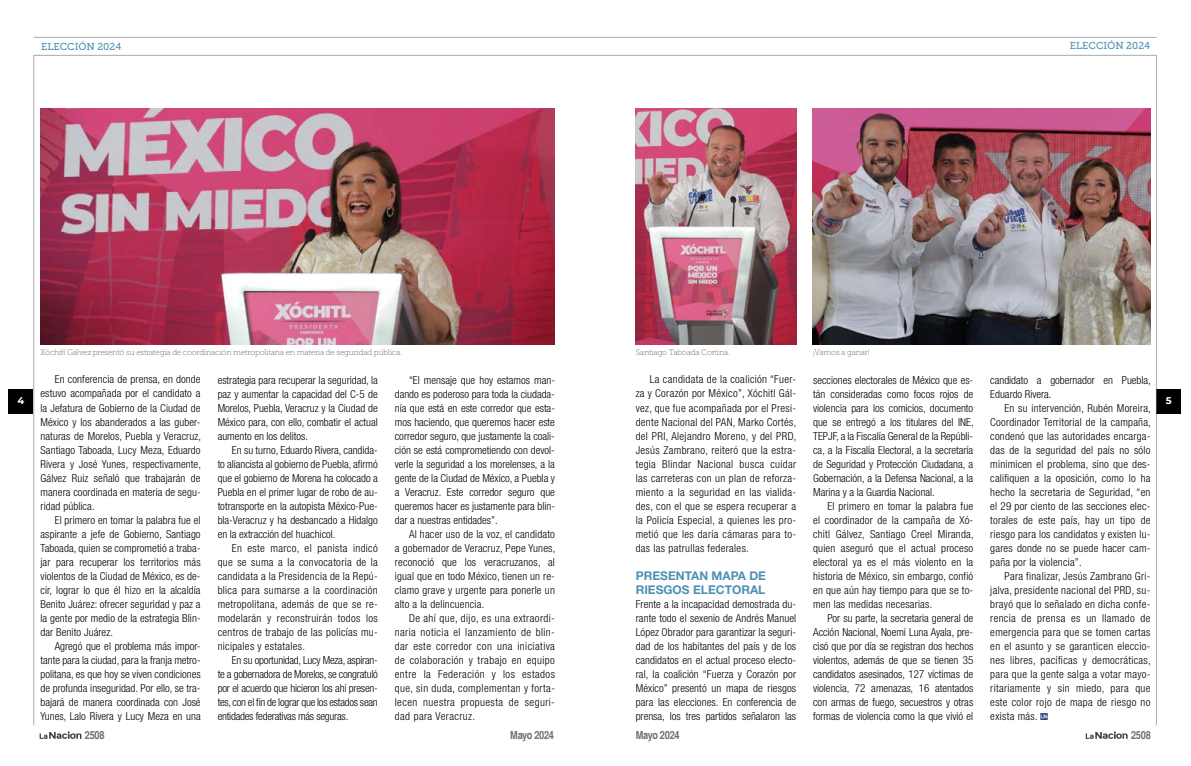
<style>
.page{position:relative;width:1191px;height:766px;background:#fff}
.page>*{position:absolute;margin:0;border:0;box-sizing:border-box;transform-origin:0 0}
.t1{font:700 12px/14px "Helvetica Neue LT Std";color:#4e91b4}
.t2{font:700 condensed 11.2px "Helvetica";letter-spacing:-.02em;color:#706f6f}
.t3{font:300 condensed 11px/14px "Helvetica Neue LT Std";letter-spacing:.01em;color:#000;text-align:justify}
.t4{font:10px "Museo Slab 500";color:#4e91b4}
.t5{font:700 9.9px "Montserrat";color:#fff}
.t6{font:8px "Museo Slab 100";letter-spacing:-.025em;color:#646363}
</style>
<div class="page">
<hr style="left:34px;top:37px;width:1122px;height:1px;background:#706f6f">
<hr style="left:34px;top:55px;width:1122px;height:1px;background:#706f6f">
<div style="left:8px;top:388px;width:25px;height:25px;background:#000"></div>
<div style="left:1156px;top:388px;width:25px;height:25px;background:#000"></div>
<svg style="left:40px;top:731px;width:41px;height:7px"></svg>
<svg style="left:1085px;top:731px;width:42px;height:7px"></svg>
<hr style="left:34px;top:56px;width:1px;height:669px;background:#706f6f">
<hr style="left:1156px;top:55px;width:1px;height:670px;background:#706f6f">
<img style="left:40px;top:108px;width:515px;height:236px">
<svg style="left:1040px;top:713px;width:7px;height:6px"></svg>
<img style="left:636px;top:108px;width:160px;height:236px">
<img style="left:813px;top:108px;width:337px;height:236px">
<p class="t4" style="left:41px;top:41px;width:82px">ELECCIÓN 2024</p>
<p class="t4" style="left:1070px;top:40px;width:82px">ELECCIÓN 2024</p>
<p class="t6" style="left:40px;top:348px;width:363px">Xóchitl Gálvez presentó su estrategia de coordinación metropolitana en materia de seguridad pública.</p>
<p class="t6" style="left:636px;top:348px;width:96px">Santiago Taboada Cortina.</p>
<p class="t6" style="left:813px;top:348px;width:58px">¡Vamos a ganar!</p>
<p class="t3" style="left:636px;top:372px;width:162px;text-indent:14px">La candidata de la coalición “Fuer&shy;za y Corazón por México”, Xóchitl Gál&shy;vez, que fue acompañada por el Presi&shy;dente Nacional del PAN, Marko Cortés, del PRI, Alejandro Moreno, y del PRD, Jesús Zambrano, reiteró que la estra&shy;tegia Blindar Nacional busca cuidar las carreteras con un plan de reforza&shy;miento a la seguridad en las vialida&shy;des, con el que se espera recuperar a la Policía Especial, a quienes les pro&shy;metió que les daría cámaras para to&shy;das las patrullas federales.</p>
<p class="t1" style="left:636px;top:568px;width:132px">PRESENTAN MAPA DE<br>RIESGOS ELECTORAL</p>
<p class="t3" style="left:636px;top:596px;width:162px">Frente a la incapacidad demostrada du&shy;rante todo el sexenio de Andrés Manuel López Obrador para garantizar la seguri&shy;dad de los habitantes del país y de los candidatos en el actual proceso electo&shy;ral, la coalición “Fuerza y Corazón por México” presentó un mapa de riesgos para las elecciones. En conferencia de prensa, los tres partidos señalaron las</p>
<p class="t3" style="left:813px;top:372px;width:162px">secciones electorales de México que es&shy;tán consideradas como focos rojos de violencia para los comicios, documento que se entregó a los titulares del INE, TEPJF, a la Fiscalía General de la Repúbli&shy;ca, a la Fiscalía Electoral, a la secretaría de Seguridad y Protección Ciudadana, a Gobernación, a la Defensa Nacional, a la Marina y a la Guardia Nacional.</p>
<p class="t3" style="left:813px;top:498px;width:162px;text-indent:14px">El primero en tomar la palabra fue el coordinador de la campaña de Xó&shy;chitl Gálvez, Santiago Creel Miranda, quien aseguró que el actual proceso electoral ya es el más violento en la historia de México, sin embargo, confió en que aún hay tiempo para que se to&shy;men las medidas necesarias.</p>
<p class="t3" style="left:813px;top:610px;width:162px;text-indent:14px">Por su parte, la secretaria general de Acción Nacional, Noemí Luna Ayala, pre&shy;cisó que por día se registran dos hechos violentos, además de que se tienen 35 candidatos asesinados, 127 víctimas de violencia, 72 amenazas, 16 atentados con armas de fuego, secuestros y otras formas de violencia como la que vivió el</p>
<p class="t3" style="left:41px;top:372px;width:162px;text-indent:14px">En conferencia de prensa, en donde estuvo acompañada por el candidato a la Jefatura de Gobierno de la Ciudad de México y los abanderados a las guber&shy;naturas de Morelos, Puebla y Veracruz, Santiago Taboada, Lucy Meza, Eduardo Rivera y José Yunes, respectivamente, Gálvez Ruiz señaló que trabajarán de manera coordinada en materia de segu&shy;ridad pública.</p>
<p class="t3" style="left:41px;top:512px;width:162px;text-indent:14px">El primero en tomar la palabra fue el aspirante a jefe de Gobierno, Santiago Taboada, quien se comprometió a traba&shy;jar para recuperar los territorios más violentos de la Ciudad de México, es de&shy;cir, lograr lo que él hizo en la alcaldía Benito Juárez: ofrecer seguridad y paz a la gente por medio de la estrategia Blin&shy;dar Benito Juárez.</p>
<p class="t3" style="left:41px;top:638px;width:162px;text-indent:14px">Agregó que el problema más impor&shy;tante para la ciudad, para la franja metro&shy;politana, es que hoy se viven condiciones de profunda inseguridad. Por ello, se tra&shy;bajará de manera coordinada con José Yunes, Lalo Rivera y Lucy Meza en una</p>
<p class="t3" style="left:218px;top:372px;width:162px">estrategia para recuperar la seguridad, la paz y aumentar la capacidad del C-5 de Morelos, Puebla, Veracruz y la Ciudad de México para, con ello, combatir el actual aumento en los delitos.</p>
<p class="t3" style="left:218px;top:442px;width:162px;text-indent:14px">En su turno, Eduardo Rivera, candida&shy;to aliancista al gobierno de Puebla, afirmó que el gobierno de Morena ha colocado a Puebla en el primer lugar de robo de au&shy;totransporte en la autopista México-Pue&shy;bla-Veracruz y ha desbancado a Hidalgo en la extracción del huachicol.</p>
<p class="t3" style="left:218px;top:540px;width:162px;text-indent:14px">En este marco, el panista indicó que se suma a la convocatoria de la candidata a la Presidencia de la Repú&shy;blica para sumarse a la coordinación metropolitana, además de que se re&shy;modelarán y reconstruirán todos los centros de trabajo de las policías mu&shy;nicipales y estatales.</p>
<p class="t3" style="left:218px;top:652px;width:162px;text-indent:14px">En su oportunidad, Lucy Meza, aspiran&shy;te a gobernadora de Morelos, se congratuló por el acuerdo que hicieron los ahí presen&shy;tes, con el fin de lograr que los estados sean entidades federativas más seguras.</p>
<p class="t3" style="left:990px;top:372px;width:162px">candidato a gobernador en Puebla,<br>Eduardo Rivera.</p>
<p class="t3" style="left:990px;top:400px;width:162px;text-indent:14px">En su intervención, Rubén Moreira, Coordinador Territorial de la campaña, condenó que las autoridades encarga&shy;das de la seguridad del país no sólo minimicen el problema, sino que des&shy;califiquen a la oposición, como lo ha hecho la secretaria de Seguridad, “en el 29 por ciento de las secciones elec&shy;torales de este país, hay un tipo de riesgo para los candidatos y existen lu&shy;gares donde no se puede hacer cam&shy;paña por la violencia”.</p>
<p class="t3" style="left:990px;top:568px;width:162px;text-indent:14px">Para finalizar, Jesús Zambrano Gri&shy;jalva, presidente nacional del PRD, su&shy;brayó que lo señalado en dicha confe&shy;rencia de prensa es un llamado de emergencia para que se tomen cartas en el asunto y se garanticen eleccio&shy;nes libres, pacíficas y democráticas, para que la gente salga a votar mayo&shy;ritariamente y sin miedo, para que este color rojo de mapa de riesgo no exista más.</p>
<p class="t3" style="left:395px;top:372px;width:162px;text-indent:14px">“El mensaje que hoy estamos man&shy;dando es poderoso para toda la ciudada&shy;nía que está en este corredor que esta&shy;mos haciendo, que queremos hacer este corredor seguro, que justamente la coali&shy;ción se está comprometiendo con devol&shy;verle la seguridad a los morelenses, a la gente de la Ciudad de México, a Puebla y a Veracruz. Este corredor seguro que queremos hacer es justamente para blin&shy;dar a nuestras entidades”.</p>
<p class="t3" style="left:395px;top:526px;width:162px;text-indent:14px">Al hacer uso de la voz, el candidato a gobernador de Veracruz, Pepe Yunes, reconoció que los veracruzanos, al igual que en todo México, tienen un re&shy;clamo grave y urgente para ponerle un alto a la delincuencia.</p>
<p class="t3" style="left:395px;top:610px;width:162px;text-indent:14px">De ahí que, dijo, es una extraordi&shy;naria noticia el lanzamiento de blin&shy;dar este corredor con una iniciativa de colaboración y trabajo en equipo entre la Federación y los estados que, sin duda, complementan y forta&shy;lecen nuestra propuesta de seguri&shy;dad para Veracruz.</p>
<p class="t5" style="left:17px;top:393px;width:8px">4</p>
<p class="t5" style="left:1165px;top:393px;width:7px">5</p>
<p class="t2" style="left:85px;top:728px;width:21px">2508</p>
<p class="t2" style="left:510px;top:728px;width:45px">Mayo 2024</p>
<p class="t2" style="left:636px;top:728px;width:45px">Mayo 2024</p>
<p class="t2" style="left:1131px;top:728px;width:21px">2508</p>
</div>
